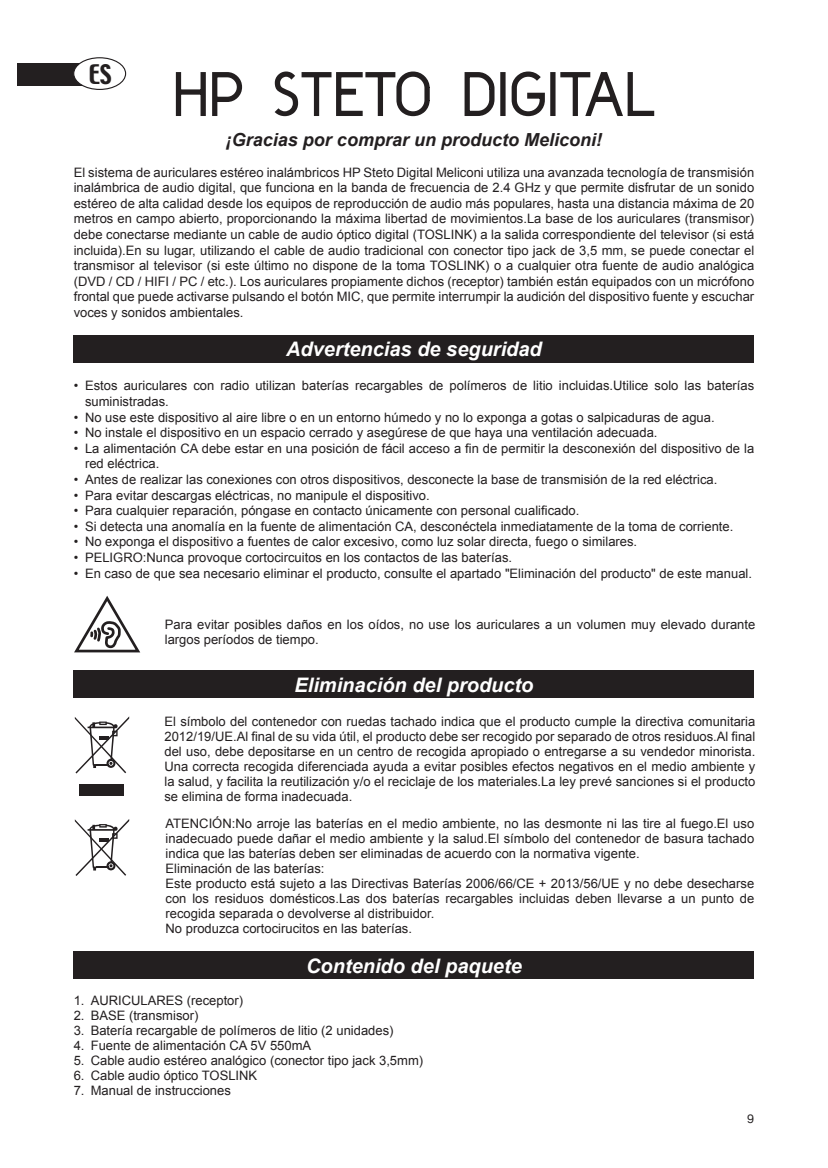
<style>
.page{position:relative;width:828px;height:1168px;background:#fff}
.page>*{position:absolute;margin:0;border:0;box-sizing:border-box;transform-origin:0 0}
.Testo_11pt{font:50px "Y2 K Neophyte";letter-spacing:.08em;color:#231f20}
.t1{font:24px "Techno";color:#231f20}
.Testo_bold-italic_10{font:italic 700 20px "Arial";color:#fff}
.Testo_7pt_centrato{font:italic 700 18px "Arial";color:#231f20}
.Testo_6_5pt{font:13px/15.6px "Arial";color:#231f20;text-align:justify}
.t2{font:12px "Pragmatica TT";color:#231f20}
</style>
<div class="page">
<svg style="left:175px;top:72px;width:68px;height:44px"></svg>
<svg style="left:274px;top:71px;width:156px;height:46px"></svg>
<svg style="left:464px;top:72px;width:31px;height:44px"></svg>
<div style="left:500px;top:72px;width:5px;height:44px;border:2px solid #231f20"></div>
<svg style="left:511px;top:71px;width:34px;height:46px"></svg>
<div style="left:550px;top:72px;width:5px;height:44px;border:2px solid #231f20"></div>
<svg style="left:560px;top:72px;width:95px;height:44px"></svg>
<div style="left:74px;top:335px;width:680px;height:28px;background:#231f20"></div>
<div style="left:74px;top:670px;width:680px;height:28px;background:#231f20"></div>
<div style="left:17px;top:63px;width:69px;height:23px;background:#231f20"></div>
<div style="left:74px;top:58px;width:52px;height:31px;background:#fff;border-radius:50%"></div>
<div style="left:73px;top:57px;width:53px;height:33px;border:1px solid #231f20;border-radius:50%"></div>
<div style="left:79px;top:785px;width:45px;height:11px;background:#231f20"></div>
<svg style="left:75px;top:716px;width:54px;height:57px"></svg>
<svg style="left:75px;top:819px;width:54px;height:57px"></svg>
<svg style="left:74px;top:596px;width:67px;height:57px"></svg>
<div style="left:74px;top:951px;width:680px;height:28px;background:#231f20"></div>
<p class="t1" style="left:88px;top:58px;width:24px">ES</p>
<p class="Testo_11pt" style="left:175px;top:60px;width:480px">HP STETO DIGITAL</p>
<p class="Testo_7pt_centrato" style="left:226px;top:128px;width:378px">¡Gracias por comprar un producto Meliconi!</p>
<p class="Testo_6_5pt" style="left:74px;top:164px;width:682px">El sistema de auriculares estéreo inalámbricos HP Steto Digital Meliconi utiliza una avanzada tecnología de transmisión inalámbrica de audio digital, que funciona en la banda de frecuencia de 2.4 GHz y que permite disfrutar de un sonido estéreo de alta calidad desde los equipos de reproducción de audio más populares, hasta una distancia máxima de 20 metros en campo abierto, proporcionando la máxima libertad de movimientos.La base de los auriculares (transmisor) debe conectarse mediante un cable de audio óptico digital (TOSLINK) a la salida correspondiente del televisor (si está incluida).En su lugar, utilizando el cable de audio tradicional con conector tipo jack de 3,5 mm, se puede conectar el transmisor al televisor (si este último no dispone de la toma TOSLINK) o a cualquier otra fuente de audio analógica (DVD / CD / HIFI / PC / etc.). Los auriculares propiamente dichos (receptor) también están equipados con un micrófono frontal que puede activarse pulsando el botón MIC, que permite interrumpir la audición del dispositivo fuente y escuchar voces y sonidos ambientales.</p>
<p class="Testo_bold-italic_10" style="left:286px;top:336px;width:257px">Advertencias de seguridad</p>
<p class="Testo_6_5pt" style="left:85px;top:378px;width:670px;text-indent:-11px">• Estos auriculares con radio utilizan baterías recargables de polímeros de litio incluidas.Utilice solo las baterías suministradas.</p>
<p class="Testo_6_5pt" style="left:74px;top:409px;width:642px">• No use este dispositivo al aire libre o en un entorno húmedo y no lo exponga a gotas o salpicaduras de agua.</p>
<p class="Testo_6_5pt" style="left:74px;top:425px;width:585px">• No instale el dispositivo en un espacio cerrado y asegúrese de que haya una ventilación adecuada.</p>
<p class="Testo_6_5pt" style="left:85px;top:441px;width:670px;text-indent:-11px">• La alimentación CA debe estar en una posición de fácil acceso a fin de permitir la desconexión del dispositivo de la red eléctrica.</p>
<p class="Testo_6_5pt" style="left:74px;top:472px;width:645px">• Antes de realizar las conexiones con otros dispositivos, desconecte la base de transmisión de la red eléctrica.</p>
<p class="Testo_6_5pt" style="left:74px;top:487px;width:357px">• Para evitar descargas eléctricas, no manipule el dispositivo.</p>
<p class="Testo_6_5pt" style="left:74px;top:503px;width:507px">• Para cualquier reparación, póngase en contacto únicamente con personal cualificado.</p>
<p class="Testo_6_5pt" style="left:74px;top:519px;width:661px">• Si detecta una anomalía en la fuente de alimentación CA, desconéctela inmediatamente de la toma de corriente.</p>
<p class="Testo_6_5pt" style="left:74px;top:534px;width:565px">• No exponga el dispositivo a fuentes de calor excesivo, como luz solar directa, fuego o similares.</p>
<p class="Testo_6_5pt" style="left:74px;top:550px;width:440px">• PELIGRO:Nunca provoque cortocircuitos en los contactos de las baterías.</p>
<p class="Testo_6_5pt" style="left:74px;top:565px;width:680px">• En caso de que sea necesario eliminar el producto, consulte el apartado "Eliminación del producto" de este manual.</p>
<p class="Testo_6_5pt" style="left:165px;top:617px;width:592px;line-height:15px">Para evitar posibles daños en los oídos, no use los auriculares a un volumen muy elevado durante largos períodos de tiempo.</p>
<p class="Testo_bold-italic_10" style="left:294px;top:672px;width:240px">Eliminación del producto</p>
<p class="Testo_6_5pt" style="left:164px;top:714px;width:592px;line-height:15px">El símbolo del contenedor con ruedas tachado indica que el producto cumple la directiva comunitaria 2012/19/UE.Al final de su vida útil, el producto debe ser recogido por separado de otros residuos.Al final del uso, debe depositarse en un centro de recogida apropiado o entregarse a su vendedor minorista.<br>Una correcta recogida diferenciada ayuda a evitar posibles efectos negativos en el medio ambiente y la salud, y facilita la reutilización y/o el reciclaje de los materiales.La ley prevé sanciones si el producto se elimina de forma inadecuada.</p>
<p class="Testo_6_5pt" style="left:166px;top:816px;width:590px;line-height:15px">ATENCIÓN:No arroje las baterías en el medio ambiente, no las desmonte ni las tire al fuego.El uso inadecuado puede dañar el medio ambiente y la salud.El símbolo del contenedor de basura tachado indica que las baterías deben ser eliminadas de acuerdo con la normativa vigente.</p>
<p class="Testo_6_5pt" style="left:166px;top:861px;width:160px">Eliminación de las baterías:</p>
<p class="Testo_6_5pt" style="left:166px;top:876px;width:590px;line-height:15px">Este producto está sujeto a las Directivas Baterías 2006/66/CE + 2013/56/UE y no debe desecharse con los residuos domésticos.Las dos baterías recargables incluidas deben llevarse a un punto de recogida separada o devolverse al distribuidor.</p>
<p class="Testo_6_5pt" style="left:166px;top:921px;width:248px">No produzca cortocirucitos en las baterías.</p>
<p class="Testo_bold-italic_10" style="left:306px;top:953px;width:217px">Contenido del paquete</p>
<p class="Testo_6_5pt" style="left:74px;top:992px;width:171px">1. AURICULARES (receptor)</p>
<p class="Testo_6_5pt" style="left:74px;top:1007px;width:126px">2. BASE (transmisor)</p>
<p class="Testo_6_5pt" style="left:74px;top:1022px;width:321px">3. Batería recargable de polímeros de litio (2 unidades)</p>
<p class="Testo_6_5pt" style="left:74px;top:1037px;width:239px">4. Fuente de alimentación CA 5V 550mA</p>
<p class="Testo_6_5pt" style="left:74px;top:1052px;width:351px">5. Cable audio estéreo analógico (conector tipo jack 3,5mm)</p>
<p class="Testo_6_5pt" style="left:74px;top:1067px;width:185px">6. Cable audio óptico TOSLINK</p>
<p class="Testo_6_5pt" style="left:74px;top:1082px;width:159px">7. Manual de instrucciones</p>
<p class="t2" style="left:747px;top:1111px;width:8px">9</p>
</div>
